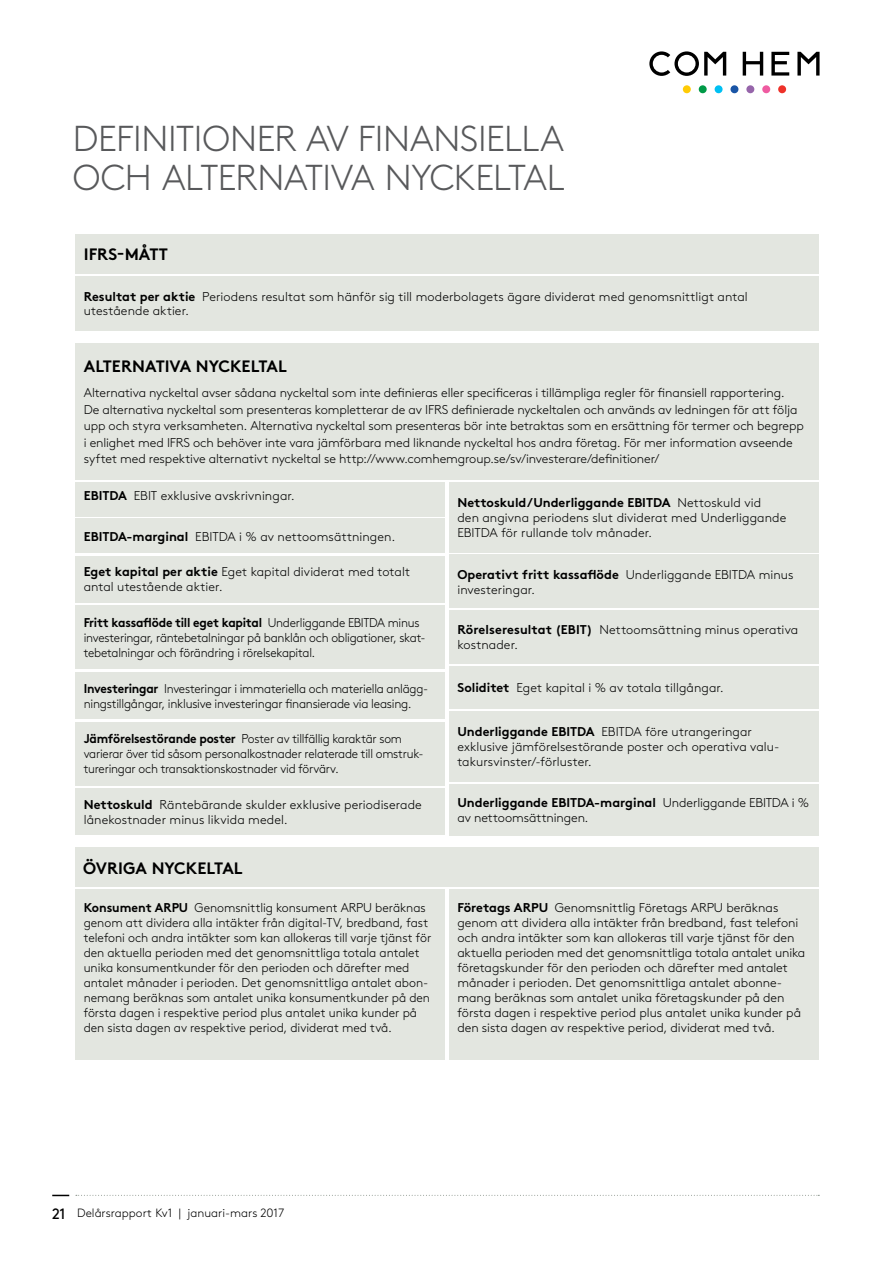
<style>
.page{position:relative;width:893px;height:1263px;background:#fff}
.page>*{position:absolute;margin:0;border:0;box-sizing:border-box;transform-origin:0 0}
.t1{font:300 36px/39px "Brown Std";letter-spacing:-.015em;color:#58595b}
.t2{font:700 16.5px "Brown Std";color:#000}
.t3{font:300 12.75px/15px "Brown Std";letter-spacing:-.005em;color:#000}
.t4{font:300 12.75px/15px "Brown Std";letter-spacing:-.005em;color:#000;scale:.95 1}
.t5{font:300 12px "Brown Std";color:#000}
.s1{font-weight:700}
.s2{font-weight:400;font-size:15px}
</style>
<div class="page">
<svg style="left:52px;top:1195px;width:17px;height:1px"></svg>
<svg style="left:76px;top:1195px;width:743px;height:1px"></svg>
<div style="left:683px;top:85px;width:8px;height:8px;background:#ffcb05;border-radius:50%"></div>
<div style="left:699px;top:85px;width:8px;height:8px;background:#009a47;border-radius:50%"></div>
<div style="left:715px;top:85px;width:8px;height:8px;background:#00c0f3;border-radius:50%"></div>
<div style="left:730px;top:85px;width:8px;height:8px;background:#1a55a6;border-radius:50%"></div>
<div style="left:746px;top:85px;width:8px;height:8px;background:#9665aa;border-radius:50%"></div>
<div style="left:762px;top:85px;width:8px;height:8px;background:#ef5ba1;border-radius:50%"></div>
<div style="left:778px;top:85px;width:8px;height:8px;background:#ee3129;border-radius:50%"></div>
<svg style="left:649px;top:51px;width:77px;height:25px"></svg>
<svg style="left:771px;top:52px;width:18px;height:24px"></svg>
<svg style="left:743px;top:52px;width:20px;height:24px"></svg>
<svg style="left:797px;top:52px;width:22px;height:24px"></svg>
<div style="left:75px;top:276px;width:744px;height:55px;background:#e3e6e0"></div>
<div style="left:75px;top:234px;width:744px;height:39px;background:#e3e6e0"></div>
<div style="left:75px;top:343px;width:744px;height:136px;background:#e3e6e0"></div>
<div style="left:75px;top:848px;width:744px;height:39px;background:#e3e6e0"></div>
<div style="left:75px;top:890px;width:370px;height:170px;background:#e3e6e0"></div>
<div style="left:449px;top:890px;width:370px;height:170px;background:#e3e6e0"></div>
<div style="left:75px;top:605px;width:370px;height:64px;background:#e3e6e0"></div>
<div style="left:75px;top:482px;width:370px;height:34px;background:#e3e6e0"></div>
<div style="left:75px;top:519px;width:370px;height:34px;background:#e3e6e0"></div>
<div style="left:75px;top:556px;width:370px;height:46px;background:#e3e6e0"></div>
<div style="left:75px;top:788px;width:370px;height:47px;background:#e3e6e0"></div>
<div style="left:75px;top:672px;width:370px;height:47px;background:#e3e6e0"></div>
<div style="left:75px;top:722px;width:370px;height:63px;background:#e3e6e0"></div>
<div style="left:449px;top:784px;width:370px;height:51px;background:#e3e6e0"></div>
<div style="left:449px;top:555px;width:370px;height:53px;background:#e3e6e0"></div>
<div style="left:449px;top:610px;width:370px;height:54px;background:#e3e6e0"></div>
<div style="left:449px;top:666px;width:370px;height:43px;background:#e3e6e0"></div>
<div style="left:449px;top:482px;width:370px;height:70px;background:#e3e6e0"></div>
<div style="left:449px;top:711px;width:370px;height:70px;background:#e3e6e0"></div>
<h1 class="t1" style="left:73px;top:120px;width:493px">DEFINITIONER AV FINANSIELLA<br>OCH ALTERNATIVA NYCKELTAL</h1>
<p class="t2" style="left:84px;top:244px;width:86px">IFRS-MÅTT</p>
<p class="t3" style="left:84px;top:289px;width:665px"><span class="s1">Resultat per aktie</span> Periodens resultat som hänför sig till moderbolagets ägare dividerat med genomsnittligt antal utestående aktier.</p>
<p class="t2" style="left:84px;top:356px;width:205px">ALTERNATIVA NYCKELTAL</p>
<p class="t3" style="left:84px;top:385px;width:722px;line-height:16.5px">Alternativa nyckeltal avser sådana nyckeltal som inte definieras eller specificeras i tillämpliga regler för finansiell rapportering.<br>De alternativa nyckeltal som presenteras kompletterar de av IFRS definierade nyckeltalen och används av ledningen för att följa upp och styra verksamheten. Alternativa nyckeltal som presenteras bör inte betraktas som en ersättning för termer och begrepp i enlighet med IFRS och behöver inte vara jämförbara med liknande nyckeltal hos andra företag. För mer information avseende syftet med respektive alternativt nyckeltal se http://www.comhemgroup.se/sv/investerare/definitioner/</p>
<p class="t3" style="left:84px;top:488px;width:213px"><span class="s1">EBITDA</span> EBIT exklusive avskrivningar.</p>
<p class="t3" style="left:84px;top:529px;width:313px"><span class="s1">EBITDA-marginal</span> EBITDA i % av nettoomsättningen.</p>
<p class="t3" style="left:84px;top:565px;width:328px"><span class="s1">Eget kapital per aktie</span> Eget kapital dividerat med totalt antal utestående aktier.</p>
<p class="t4" style="left:84px;top:615px;width:361px"><span class="s1">Fritt kassaflöde till eget kapital</span> Underliggande EBITDA minus investeringar, räntebetalningar på banklån och obligationer, skat&shy;tebetalningar och förändring i rörelsekapital.</p>
<p class="t4" style="left:84px;top:681px;width:364px"><span class="s1">Investeringar</span> Investeringar i immateriella och materiella anlägg&shy;ningstillgångar, inklusive investeringar finansierade via leasing.</p>
<p class="t4" style="left:84px;top:732px;width:359px"><span class="s1">Jämförelsestörande poster</span> Poster av tillfällig karaktär som varierar över tid såsom personalkostnader relaterade till omstruk&shy;tureringar och transaktionskostnader vid förvärv.</p>
<p class="t3" style="left:84px;top:797px;width:340px"><span class="s1">Nettoskuld</span> Räntebärande skulder exklusive periodiserade lånekostnader minus likvida medel.</p>
<p class="t3" style="left:457px;top:495px;width:330px"><span class="s1">Nettoskuld/Underliggande EBITDA</span> Nettoskuld vid<br>den angivna periodens slut dividerat med Underliggande<br>EBITDA för rullande tolv månader.</p>
<p class="t3" style="left:457px;top:567px;width:338px"><span class="s1">Operativt fritt kassaflöde</span> Underliggande EBITDA minus investeringar.</p>
<p class="t3" style="left:457px;top:623px;width:342px"><span class="s1">Rörelseresultat (EBIT)</span> Nettoomsättning minus operativa kostnader.</p>
<p class="t3" style="left:457px;top:680px;width:268px"><span class="s1">Soliditet</span> Eget kapital i % av totala tillgångar.</p>
<p class="t3" style="left:457px;top:724px;width:323px"><span class="s1">Underliggande EBITDA</span> EBITDA före utrangeringar exklusive jämförelsestörande poster och operativa valu&shy;takursvinster/-förluster.</p>
<p class="t3" style="left:457px;top:795px;width:353px"><span class="s1">Underliggande EBITDA-marginal</span> Underliggande EBITDA i % av nettoomsättningen.</p>
<p class="t2" style="left:83px;top:858px;width:161px">ÖVRIGA NYCKELTAL</p>
<p class="t3" style="left:84px;top:900px;width:349px"><span class="s1">Konsument ARPU</span> Genomsnittlig konsument ARPU beräknas genom att dividera alla intäkter från digital-TV, bredband, fast telefoni och andra intäkter som kan allokeras till varje tjänst för den aktuella perioden med det genomsnittliga totala antalet unika konsumentkunder för den perioden och därefter med antalet månader i perioden. Det genomsnittliga antalet abon&shy;nemang beräknas som antalet unika konsumentkunder på den första dagen i respektive period plus antalet unika kunder på den sista dagen av respektive period, dividerat med två.</p>
<p class="t3" style="left:457px;top:900px;width:349px"><span class="s1">Företags ARPU</span> Genomsnittlig Företags ARPU beräknas genom att dividera alla intäkter från bredband, fast telefoni och andra intäkter som kan allokeras till varje tjänst för den aktuella perioden med det genomsnittliga totala antalet unika företagskunder för den perioden och därefter med antalet månader i perioden. Det genomsnittliga antalet abonne&shy;mang beräknas som antalet unika företagskunder på den första dagen i respektive period plus antalet unika kunder på den sista dagen av respektive period, dividerat med två.</p>
<p class="t5" style="left:52px;top:1206px;width:234px"><span class="s2">21</span> Delårsrapport Kv1 | januari-mars 2017</p>
</div>
